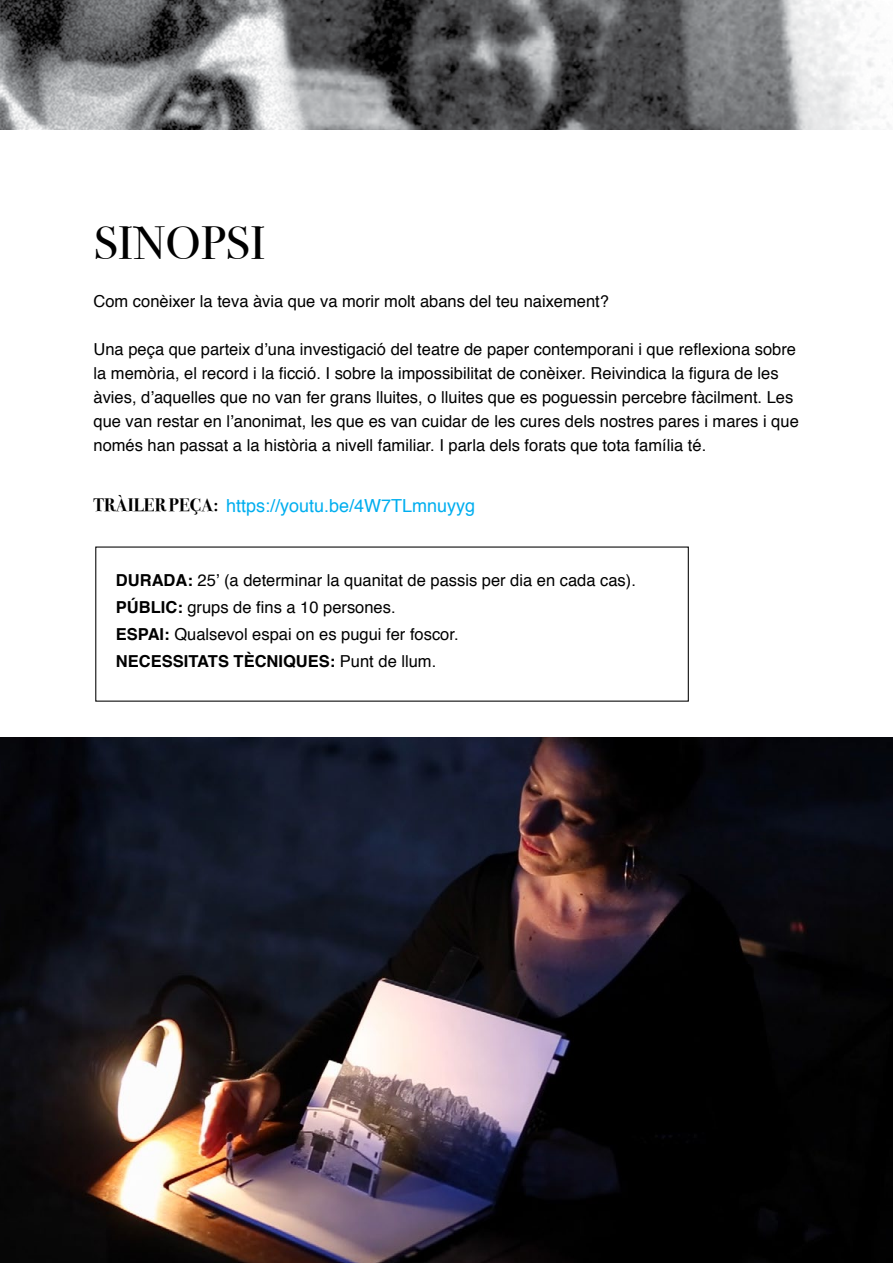
<style>
.page{position:relative;width:893px;height:1263px;background:#fff}
.page>*{position:absolute;margin:0;border:0;box-sizing:border-box;transform-origin:0 0}
.t1{font:46.5px "Bodoni Svty Two ITCTT";color:#000;scale:1.05 1}
.t2{font:18px "Helvetica";color:#00aeef}
.t3{font:16.5px/24px "Helvetica";color:#000}
.s1{font-family:"Bodoni Svty Two ITCTT";font-weight:700;color:#000}
.s2{font-weight:700}
</style>
<div class="page">
<img style="left:0;top:0;width:890px;height:130px">
<img style="left:0;top:738px;width:893px;height:525px">
<h1 class="t1" style="left:94px;top:206px;width:165px">SINOPSI</h1>
<p class="t3" style="left:94px;top:290px;width:517px">Com conèixer la teva àvia que va morir molt abans del teu naixement?</p>
<p class="t3" style="left:94px;top:338px;width:707px">Una peça que parteix d’una investigació del teatre de paper contemporani i que reflexiona sobre la memòria, el record i la ficció. I sobre la impossibilitat de conèixer. Reivindica la figura de les àvies, d’aquelles que no van fer grans lluites, o lluites que es poguessin percebre fàcilment. Les que van restar en l’anonimat, les que es van cuidar de les cures dels nostres pares i mares i que només han passat a la història a nivell familiar. I parla dels forats que tota família té.</p>
<p class="t2" style="left:94px;top:492px;width:383px"><span class="s1">TRÀILER PEÇA:</span> https://youtu.be/4W7TLmnuyyg</p>
<p class="t3" style="left:116px;top:567px;width:521px;line-height:27px"><span class="s2">DURADA:</span> 25’ (a determinar la quanitat de passis per dia en cada cas).<br><span class="s2">PÚBLIC:</span> grups de fins a 10 persones.<br><span class="s2">ESPAI:</span> Qualsevol espai on es pugui fer foscor.<br><span class="s2">NECESSITATS TÈCNIQUES:</span> Punt de llum.</p>
</div>
